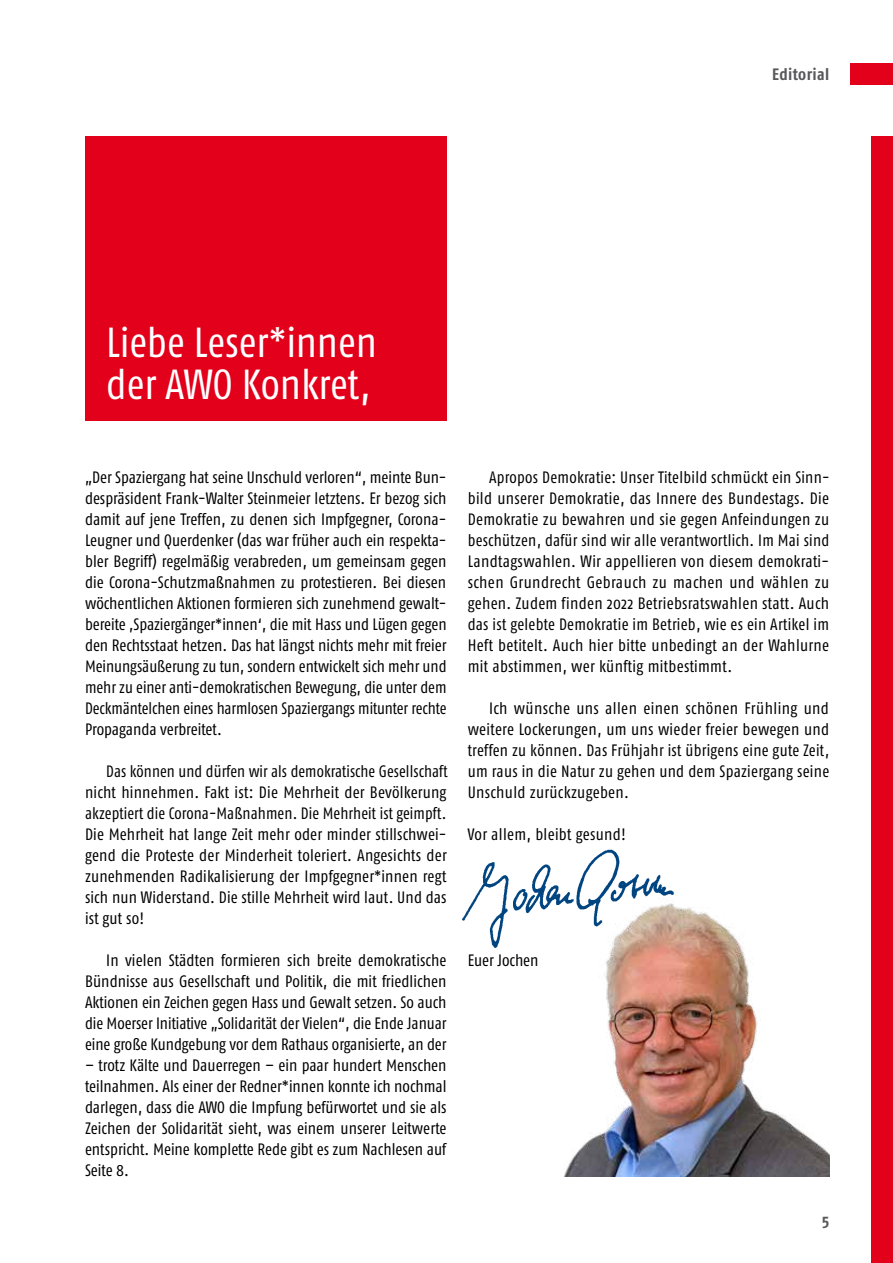
<style>
.page{position:relative;width:893px;height:1263px;background:#fff}
.page>*{position:absolute;margin:0;border:0;box-sizing:border-box;transform-origin:0 0}
.t1{font:42px/42px "Fago Co";color:#fff}
.t2{font:16.5px/21px "Fago Co";color:#000;text-align:justify}
.t3{font:16.5px/21px "Fago Co";color:#000;text-align:justify;scale:.96 1}
.t4{font:16.5px "Fago Co";letter-spacing:.02em;color:#000}
.t5{font:700 16.5px "Fago Co";letter-spacing:.02em;color:#58585a}
</style>
<div class="page">
<div style="left:85px;top:136px;width:361px;height:285px;background:#e2001a"></div>
<img style="left:462px;top:849px;width:210px;height:72px">
<img style="left:469px;top:891px;width:360px;height:285px">
<div style="left:872px;top:136px;width:21px;height:1127px;background:#e2001a"></div>
<div style="left:850px;top:63px;width:43px;height:21px;background:#e2001a"></div>
<p class="t5" style="left:772px;top:64px;width:59px">Editorial</p>
<h1 class="t1" style="left:106px;top:321px;width:272px">Liebe Leser*innen der AWO Konkret,</h1>
<p class="t2" style="left:85px;top:467px;width:363px">„Der Spaziergang hat seine Unschuld verloren“, meinte Bun&shy;despräsident Frank-Walter Steinmeier letztens. Er bezog sich damit auf jene Treffen, zu denen sich Impfgegner, Corona-Leugner und Querdenker (das war früher auch ein respekta&shy;bler Begriff) regelmäßig verabreden, um gemeinsam gegen die Corona-Schutzmaßnahmen zu protestieren. Bei diesen wöchentlichen Aktionen formieren sich zunehmend gewalt&shy;bereite ‚Spaziergänger*innen‘, die mit Hass und Lügen gegen den Rechtsstaat hetzen. Das hat längst nichts mehr mit freier Meinungsäußerung zu tun, sondern entwickelt sich mehr und mehr zu einer anti-demokratischen Bewegung, die unter dem Deckmäntelchen eines harmlosen Spaziergangs mitunter rechte Propaganda verbreitet.</p>
<p class="t3" style="left:85px;top:761px;width:379px;text-indent:21px">Das können und dürfen wir als demokratische Gesellschaft nicht hinnehmen. Fakt ist: Die Mehrheit der Bevölkerung akzeptiert die Corona-Maßnahmen. Die Mehrheit ist geimpft.<br>Die Mehrheit hat lange Zeit mehr oder minder stillschwei&shy;gend die Proteste der Minderheit toleriert. Angesichts der zunehmenden Radikalisierung der Impfgegner*innen regt sich nun Widerstand. Die stille Mehrheit wird laut. Und das ist gut so!</p>
<p class="t2" style="left:85px;top:950px;width:363px;text-indent:21px">In vielen Städten formieren sich breite demokratische Bündnisse aus Gesellschaft und Politik, die mit friedlichen Aktionen ein Zeichen gegen Hass und Gewalt setzen. So auch die Moerser Initiative „Solidarität der Vielen“, die Ende Januar eine große Kundgebung vor dem Rathaus organisierte, an der</p>
<p class="t2" style="left:85px;top:1055px;width:363px">– trotz Kälte und Dauerregen – ein paar hundert Menschen teilnahmen. Als einer der Redner*innen konnte ich nochmal darlegen, dass die AWO die Impfung befürwortet und sie als Zeichen der Solidarität sieht, was einem unserer Leitwerte entspricht. Meine komplette Rede gibt es zum Nachlesen auf Seite 8.</p>
<p class="t2" style="left:468px;top:467px;width:363px;text-indent:21px">Apropos Demokratie: Unser Titelbild schmückt ein Sinn&shy;bild unserer Demokratie, das Innere des Bundestags. Die Demokratie zu bewahren und sie gegen Anfeindungen zu beschützen, dafür sind wir alle verantwortlich. Im Mai sind Landtagswahlen. Wir appellieren von diesem demokrati&shy;schen Grundrecht Gebrauch zu machen und wählen zu gehen. Zudem finden 2022 Betriebsratswahlen statt. Auch das ist gelebte Demokratie im Betrieb, wie es ein Artikel im Heft betitelt. Auch hier bitte unbedingt an der Wahlurne mit abstimmen, wer künftig mitbestimmt.</p>
<p class="t2" style="left:468px;top:698px;width:363px;text-indent:21px">Ich wünsche uns allen einen schönen Frühling und weitere Lockerungen, um uns wieder freier bewegen und treffen zu können. Das Frühjahr ist übrigens eine gute Zeit, um raus in die Natur zu gehen und dem Spaziergang seine Unschuld zurückzugeben.</p>
<p class="t4" style="left:468px;top:825px;width:160px">Vor allem, bleibt gesund!</p>
<p class="t2" style="left:468px;top:950px;width:72px">Euer Jochen</p>
<p class="t5" style="left:822px;top:1211px;width:9px">5</p>
</div>
